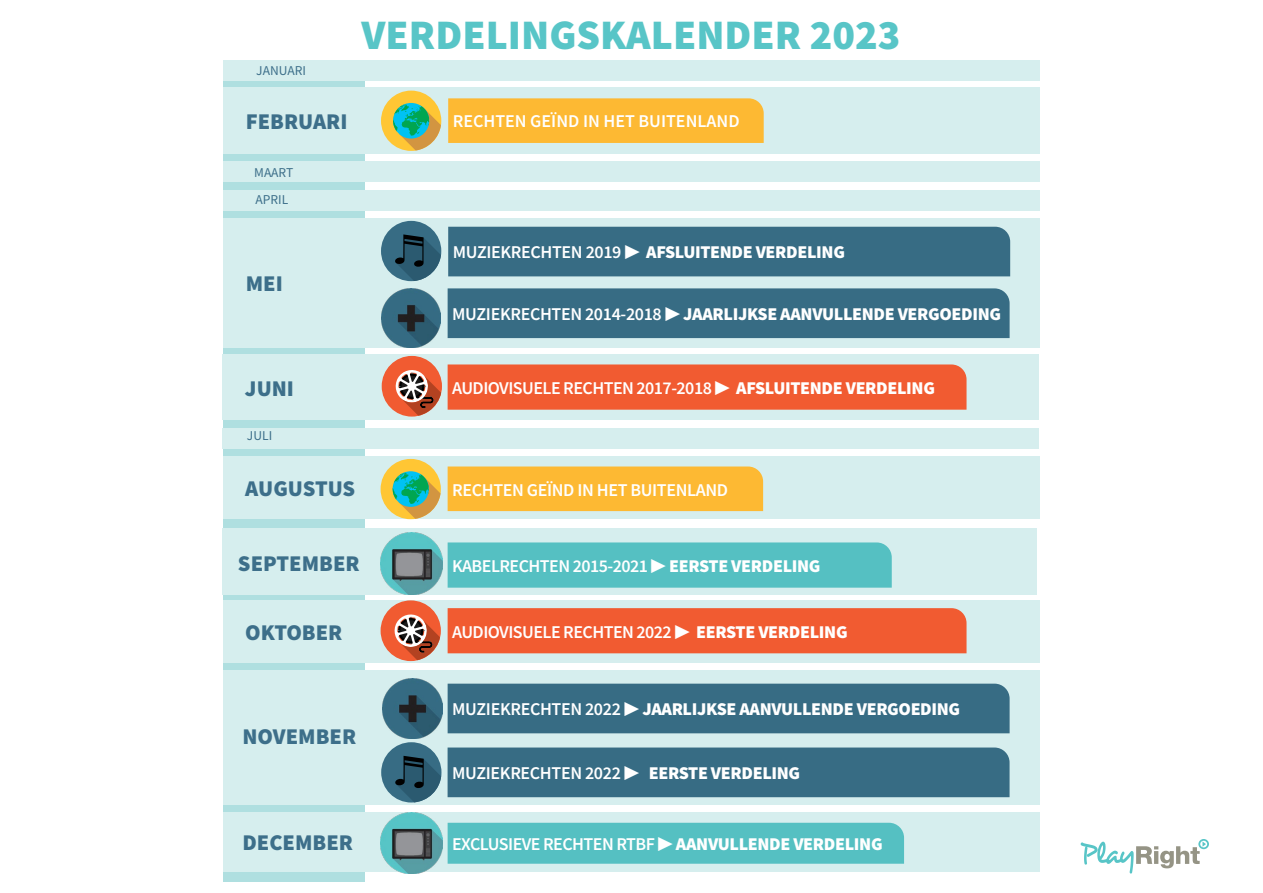
<style>
.page{position:relative;width:1263px;height:893px;background:#fff}
.page>*{position:absolute;margin:0;border:0;box-sizing:border-box;transform-origin:0 0}
.t1{font:900 42px "Source Sans Pro";color:#58c5c7}
.t2{font:900 22.5px "Source Sans Pro";color:#3d6f8a}
.t3{font:600 18px "Source Sans Pro";letter-spacing:-.03em;color:#fff}
.t4{font:900 18px "Source Sans Pro";letter-spacing:-.02em;color:#fff}
.t5{font:600 18px "Source Sans Pro";color:#fff}
.t6{font:13.5px/27.5px "Source Sans Pro";color:#3d6f8a}
.s1{font-weight:600}
.s2{font-weight:900}
</style>
<div class="page">
<svg style="left:1081px;top:839px;width:128px;height:34px"></svg>
<div style="left:223px;top:60px;width:141px;height:821px;background:#afdfe0"></div>
<div style="left:223px;top:88px;width:817px;height:66px;background:#d6eeee"></div>
<div style="left:223px;top:218px;width:817px;height:130px;background:#d6eeee"></div>
<div style="left:223px;top:456px;width:816px;height:63px;background:#d6eeee"></div>
<div style="left:223px;top:600px;width:816px;height:63px;background:#d6eeee"></div>
<div style="left:222px;top:355px;width:817px;height:65px;background:#d6eeee"></div>
<div style="left:222px;top:528px;width:815px;height:66px;background:#d6eeee"></div>
<div style="left:448px;top:227px;width:562px;height:49px;background:#376c84"></div>
<div style="left:381px;top:221px;width:60px;height:60px;background:#376c84;border-radius:50%"></div>
<svg style="left:395px;top:233px;width:46px;height:48px"></svg>
<div style="left:223px;top:60px;width:817px;height:21px;background:#d6eeee"></div>
<div style="left:223px;top:161px;width:817px;height:21px;background:#d6eeee"></div>
<div style="left:223px;top:190px;width:817px;height:20px;background:#d6eeee"></div>
<div style="left:381px;top:459px;width:60px;height:60px;background:#ffc634;border-radius:50%"></div>
<svg style="left:393px;top:471px;width:47px;height:48px"></svg>
<div style="left:381px;top:91px;width:60px;height:60px;background:#ffc634;border-radius:50%"></div>
<svg style="left:393px;top:103px;width:48px;height:48px"></svg>
<div style="left:382px;top:356px;width:60px;height:61px;background:#f15b31;border:2px solid #f15b31;border-radius:50%"></div>
<svg style="left:393px;top:368px;width:48px;height:48px"></svg>
<div style="left:448px;top:542px;width:444px;height:46px;background:#55c0c2"></div>
<div style="left:448px;top:98px;width:316px;height:45px;background:#fdb933"></div>
<div style="left:448px;top:466px;width:315px;height:45px;background:#fdb933"></div>
<div style="left:448px;top:364px;width:518px;height:46px;background:#f15b31"></div>
<div style="left:222px;top:428px;width:817px;height:21px;background:#d6eeee"></div>
<div style="left:223px;top:670px;width:816px;height:135px;background:#d6eeee"></div>
<div style="left:223px;top:812px;width:816px;height:60px;background:#d6eeee"></div>
<img style="left:382px;top:288px;width:59px;height:60px">
<div style="left:448px;top:288px;width:561px;height:50px;background:#376c84"></div>
<img style="left:381px;top:533px;width:61px;height:61px">
<div style="left:381px;top:600px;width:60px;height:61px;background:#f15b31;border:2px solid #f15b31;border-radius:50%"></div>
<svg style="left:392px;top:612px;width:48px;height:48px"></svg>
<div style="left:448px;top:608px;width:518px;height:45px;background:#f15b31"></div>
<div style="left:448px;top:684px;width:561px;height:49px;background:#376c84"></div>
<img style="left:383px;top:679px;width:59px;height:59px">
<div style="left:448px;top:747px;width:561px;height:50px;background:#376c84"></div>
<div style="left:381px;top:742px;width:60px;height:60px;background:#376c84;border-radius:50%"></div>
<svg style="left:395px;top:754px;width:46px;height:48px"></svg>
<div style="left:448px;top:823px;width:456px;height:41px;background:#55c0c2"></div>
<img style="left:381px;top:812px;width:61px;height:62px">
<p class="t6" style="left:256px;top:56px;width:51px">JANUARI</p>
<p class="t2" style="left:246px;top:106px;width:103px">FEBRUARI</p>
<h1 class="t1" style="left:362px;top:6px;width:540px">VERDELINGSKALENDER 2023</h1>
<p class="t5" style="left:453px;top:110px;width:288px">RECHTEN GEÏND IN HET BUITENLAND</p>
<p class="t6" style="left:254px;top:158px;width:41px">MAART<br>APRIL</p>
<p class="t2" style="left:246px;top:268px;width:39px">MEI</p>
<p class="t4" style="left:453px;top:240px;width:394px"><span class="s1">MUZIEKRECHTEN 2019</span> ▶ AFSLUITENDE VERDELING</p>
<p class="t4" style="left:452px;top:302px;width:550px"><span class="s1">MUZIEKRECHTEN 2014-2018</span> ▶ JAARLIJKSE AANVULLENDE VERGOEDING</p>
<p class="t2" style="left:245px;top:373px;width:51px">JUNI</p>
<p class="t6" style="left:247px;top:422px;width:27px">JULI</p>
<p class="t3" style="left:452px;top:376px;width:484px">AUDIOVISUELE RECHTEN 2017-2018 <span class="s2">▶ AFSLUITENDE VERDELING</span></p>
<p class="t2" style="left:245px;top:473px;width:111px">AUGUSTUS</p>
<p class="t3" style="left:452px;top:478px;width:278px">RECHTEN GEÏND IN HET BUITENLAND</p>
<p class="t2" style="left:238px;top:547px;width:123px">SEPTEMBER</p>
<p class="t3" style="left:452px;top:554px;width:370px">KABELRECHTEN 2015-2021 <span class="s2">▶ EERSTE VERDELING</span></p>
<p class="t2" style="left:245px;top:617px;width:99px">OKTOBER</p>
<p class="t2" style="left:242px;top:721px;width:115px">NOVEMBER</p>
<p class="t2" style="left:242px;top:827px;width:112px">DECEMBER</p>
<p class="t3" style="left:452px;top:620px;width:397px">AUDIOVISUELE RECHTEN 2022 <span class="s2">▶ EERSTE VERDELING</span></p>
<p class="t4" style="left:452px;top:697px;width:510px"><span class="s1">MUZIEKRECHTEN 2022</span> ▶ JAARLIJKSE AANVULLENDE VERGOEDING</p>
<p class="t3" style="left:452px;top:761px;width:350px">MUZIEKRECHTEN 2022 <span class="s2">▶ EERSTE VERDELING</span></p>
<p class="t3" style="left:452px;top:832px;width:432px">EXCLUSIEVE RECHTEN RTBF <span class="s2">▶ AANVULLENDE VERDELING</span></p>
</div>
